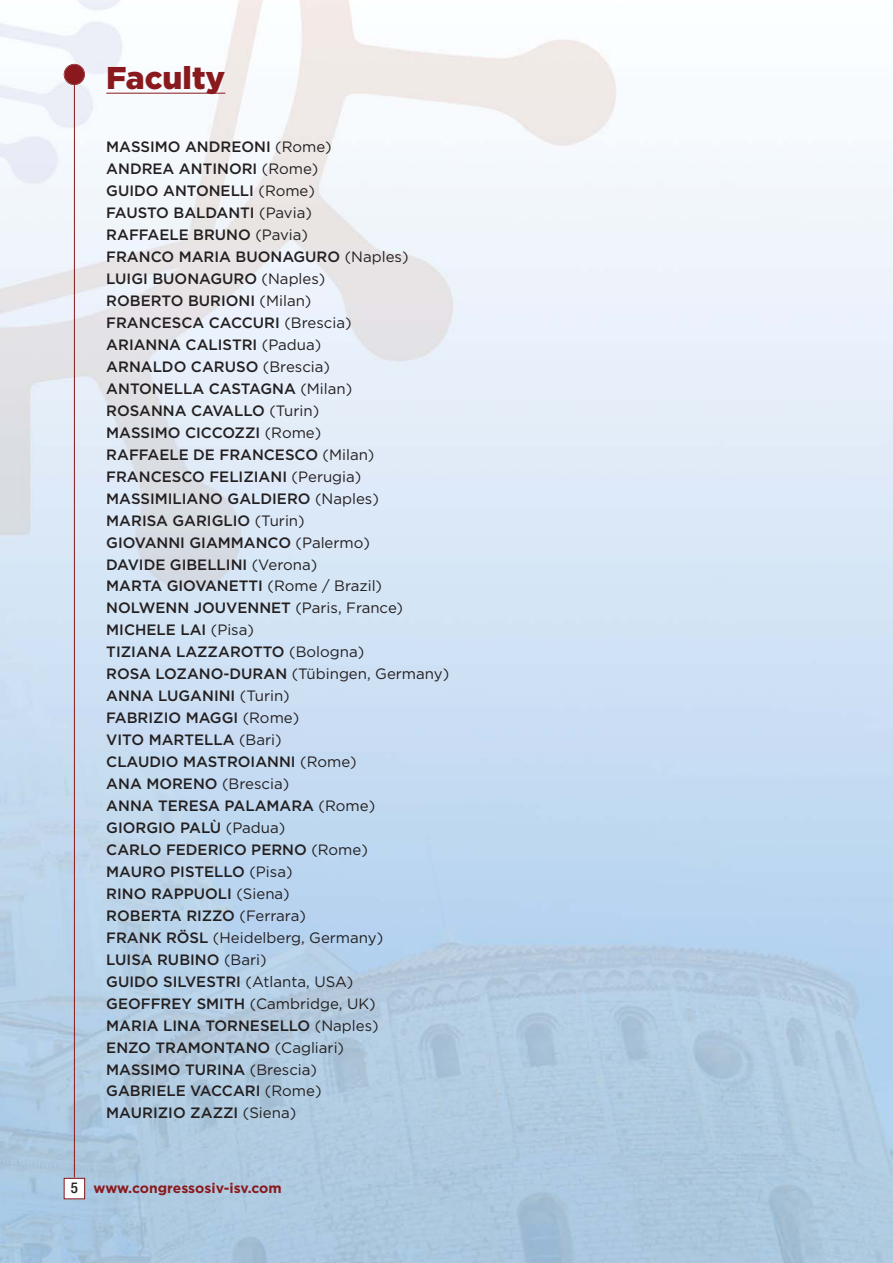
<style>
.page{position:relative;width:893px;height:1263px;background:#fff}
.page>*{position:absolute;margin:0;border:0;box-sizing:border-box;transform-origin:0 0}
.t1{font:900 31.5px "Gotham";color:#89191c}
.t2{font:500 15px/21.9px "Gotham";color:#231f20}
.t3{font:700 13.95px "Gotham";color:#89191c}
.s1{font-weight:400}
.s2{font-family:"Helvetica Neue";font-weight:500;font-stretch:condensed;font-size:15px;color:#231f20}
</style>
<div class="page">
<img style="left:0;top:0;width:893px;height:1263px">
<div style="left:65px;top:1179px;width:19px;height:19px;background:#fff"></div>
<div style="left:64px;top:1178px;width:21px;height:21px;border:1px solid #89191c"></div>
<div style="left:64px;top:65px;width:20px;height:19px;background:#89191c;border-radius:50%"></div>
<div style="left:64px;top:64px;width:21px;height:21px;border:2px solid #89191c;border-radius:50%"></div>
<hr style="left:74px;top:82px;width:1px;height:1095px;background:#89191c">
<hr style="left:106px;top:93px;width:119px;height:1px;background:#89191c">
<h1 class="t1" style="left:106px;top:66px;width:121px">Faculty</h1>
<p class="t2" style="left:106px;top:137px;width:344px">MASSIMO ANDREONI <span class="s1">(Rome)<br></span>ANDREA ANTINORI <span class="s1">(Rome)<br></span>GUIDO ANTONELLI <span class="s1">(Rome)<br></span>FAUSTO BALDANTI <span class="s1">(Pavia)<br></span>RAFFAELE BRUNO <span class="s1">(Pavia)<br></span>FRANCO MARIA BUONAGURO <span class="s1">(Naples)<br></span>LUIGI BUONAGURO <span class="s1">(Naples)<br></span>ROBERTO BURIONI <span class="s1">(Milan)<br></span>FRANCESCA CACCURI <span class="s1">(Brescia)<br></span>ARIANNA CALISTRI <span class="s1">(Padua)<br></span>ARNALDO CARUSO <span class="s1">(Brescia)<br></span>ANTONELLA CASTAGNA <span class="s1">(Milan)<br></span>ROSANNA CAVALLO <span class="s1">(Turin)<br></span>MASSIMO CICCOZZI <span class="s1">(Rome)<br></span>RAFFAELE DE FRANCESCO <span class="s1">(Milan)<br></span>FRANCESCO FELIZIANI <span class="s1">(Perugia)<br></span>MASSIMILIANO GALDIERO <span class="s1">(Naples)<br></span>MARISA GARIGLIO <span class="s1">(Turin)<br></span>GIOVANNI GIAMMANCO <span class="s1">(Palermo)<br></span>DAVIDE GIBELLINI <span class="s1">(Verona)<br></span>MARTA GIOVANETTI <span class="s1">(Rome / Brazil)<br></span>NOLWENN JOUVENNET <span class="s1">(Paris, France)<br></span>MICHELE LAI <span class="s1">(Pisa)<br></span>TIZIANA LAZZAROTTO <span class="s1">(Bologna)<br></span>ROSA LOZANO-DURAN <span class="s1">(Tübingen, Germany)<br></span>ANNA LUGANINI <span class="s1">(Turin)<br></span>FABRIZIO MAGGI <span class="s1">(Rome)<br></span>VITO MARTELLA <span class="s1">(Bari)<br></span>CLAUDIO MASTROIANNI <span class="s1">(Rome)<br></span>ANA MORENO <span class="s1">(Brescia)<br></span>ANNA TERESA PALAMARA <span class="s1">(Rome)<br></span>GIORGIO PALÙ <span class="s1">(Padua)<br></span>CARLO FEDERICO PERNO <span class="s1">(Rome)<br></span>MAURO PISTELLO <span class="s1">(Pisa)<br></span>RINO RAPPUOLI <span class="s1">(Siena)<br></span>ROBERTA RIZZO <span class="s1">(Ferrara)<br></span>FRANK RÖSL <span class="s1">(Heidelberg, Germany)<br></span>LUISA RUBINO <span class="s1">(Bari)<br></span>GUIDO SILVESTRI <span class="s1">(Atlanta, USA)<br></span>GEOFFREY SMITH <span class="s1">(Cambridge, UK)<br></span>MARIA LINA TORNESELLO <span class="s1">(Naples)<br></span>ENZO TRAMONTANO <span class="s1">(Cagliari)<br></span>MASSIMO TURINA <span class="s1">(Brescia)<br></span>GABRIELE VACCARI <span class="s1">(Rome)<br></span>MAURIZIO ZAZZI <span class="s1">(Siena)</span></p>
<p class="t3" style="left:71px;top:1183px;width:212px"><span class="s2">5</span> www.congressosiv-isv.com</p>
</div>
